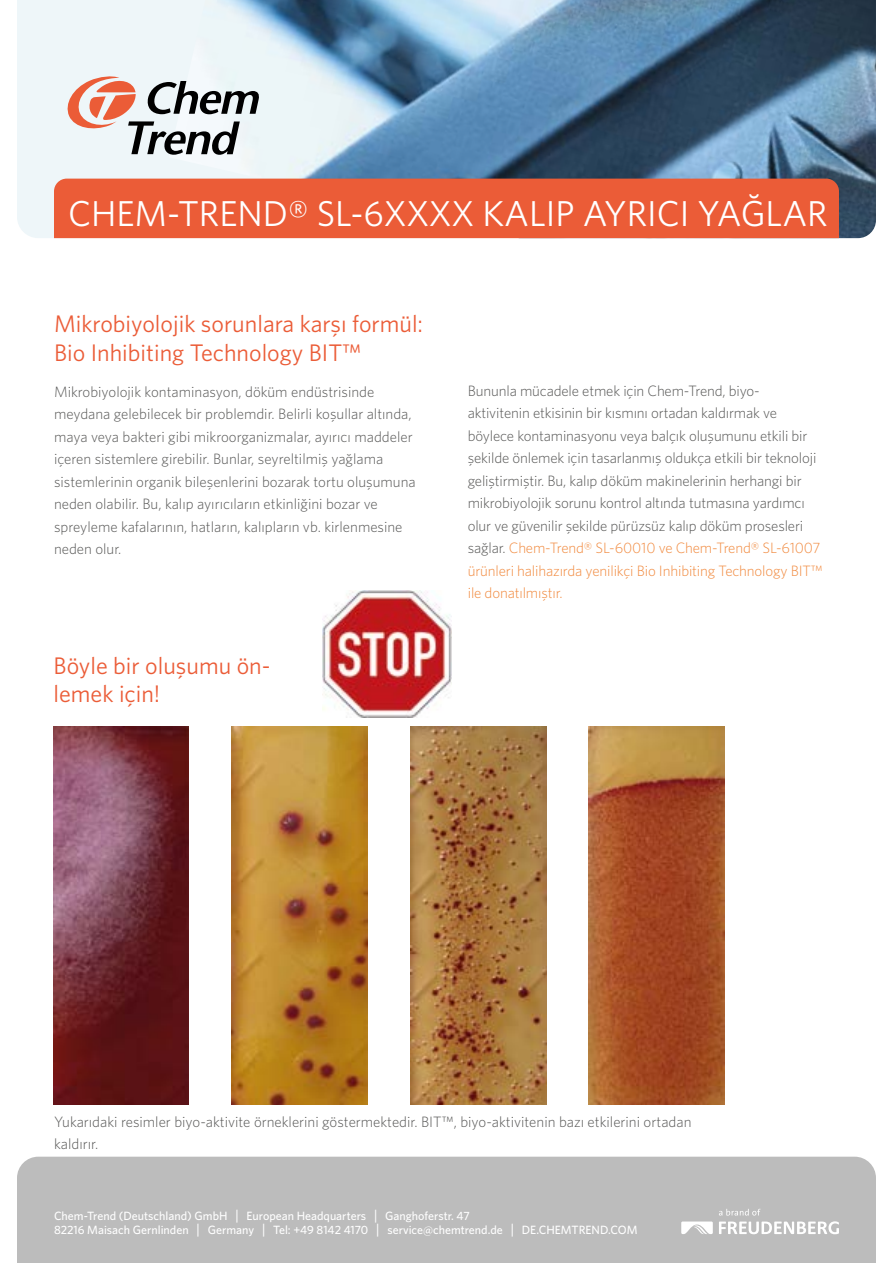
<style>
.page{position:relative;width:893px;height:1263px;background:#fff}
.page>*{position:absolute;margin:0;border:0;box-sizing:border-box;transform-origin:0 0}
.t1{font:36px "Whitney";color:#fff}
.t2{font:24px/28.8px "Whitney";color:#eb5c37}
.t3{font:300 15px/22.5px "Whitney";letter-spacing:-.01em;color:#575756}
.t4{font:500 12px/14.4px "Whitney";color:#fff}
.s1{color:#f1893d}
.s2{font-size:14.4px}
</style>
<div class="page">
<div style="left:17px;top:0;width:152px;height:238px;background:#eef6f9"></div>
<img style="left:169px;top:0;width:707px;height:238px">
<svg style="left:64px;top:75px;width:196px;height:80px"></svg>
<img style="left:53px;top:726px;width:136px;height:378px">
<img style="left:232px;top:726px;width:135px;height:378px">
<img style="left:410px;top:726px;width:136px;height:378px">
<img style="left:589px;top:726px;width:136px;height:378px">
<img style="left:322px;top:591px;width:130px;height:127px">
<div style="left:54px;top:179px;width:785px;height:59px;background:#eb5c37"></div>
<div style="left:17px;top:1157px;width:859px;height:106px;background:#bcbcbc"></div>
<svg style="left:719px;top:1221px;width:120px;height:13px"></svg>
<svg style="left:681px;top:1221px;width:32px;height:13px"></svg>
<svg style="left:719px;top:1209px;width:41px;height:6px"></svg>
<h1 class="t1" style="left:68px;top:190px;width:761px">CHEM-TREND® SL-6XXXX KALIP AYRICI YAĞLAR</h1>
<h2 class="t2" style="left:54px;top:308px;width:371px">Mikrobiyolojik sorunlara karşı formül:<br>Bio Inhibiting Technology BIT™</h2>
<p class="t3" style="left:54px;top:380px;width:363px">Mikrobiyolojik kontaminasyon, döküm endüstrisinde meydana gelebilecek bir problemdir. Belirli koşullar altında, maya veya bakteri gibi mikroorganizmalar, ayırıcı maddeler içeren sistemlere girebilir. Bunlar, seyreltilmiş yağlama sistemlerinin organik bileşenlerini bozarak tortu oluşumuna neden olabilir. Bu, kalıp ayırıcıların etkinliğini bozar ve spreyleme kafalarının, hatların, kalıpların vb. kirlenmesine neden olur.</p>
<h2 class="t2" style="left:54px;top:650px;width:218px">Böyle bir oluşumu ön&shy;lemek için!</h2>
<p class="t3" style="left:468px;top:379px;width:357px">Bununla mücadele etmek için Chem-Trend, biyo&shy;aktivitenin etkisinin bir kısmını ortadan kaldırmak ve böylece kontaminasyonu veya balçık oluşumunu etkili bir şekilde önlemek için tasarlanmış oldukça etkili bir teknoloji geliştirmiştir. Bu, kalıp döküm makinelerinin herhangi bir mikrobiyolojik sorunu kontrol altında tutmasına yardımcı olur ve güvenilir şekilde pürüzsüz kalıp döküm prosesleri sağlar. <span class="s1">Chem-Trend® SL-60010 ve Chem-Trend® SL-61007 ürünleri halihazırda yenilikçi Bio Inhibiting Technology BIT™ ile donatılmıştır.</span></p>
<p class="t3" style="left:54px;top:1110px;width:639px">Yukarıdaki resimler biyo-aktivite örneklerini göstermektedir. BIT™, biyo-aktivitenin bazı etkilerini ortadan kaldırır.</p>
<p class="t4" style="left:54px;top:1208px;width:585px">Chem-Trend (Deutschland) GmbH <span class="s2">|</span> European Headquarters <span class="s2">|</span> Ganghoferstr. 47<br>82216 Maisach Gernlinden <span class="s2">|</span> Germany <span class="s2">|</span> Tel: +49 8142 4170 <span class="s2">|</span> service@chemtrend.de <span class="s2">|</span> DE.CHEMTREND.COM</p>
</div>
